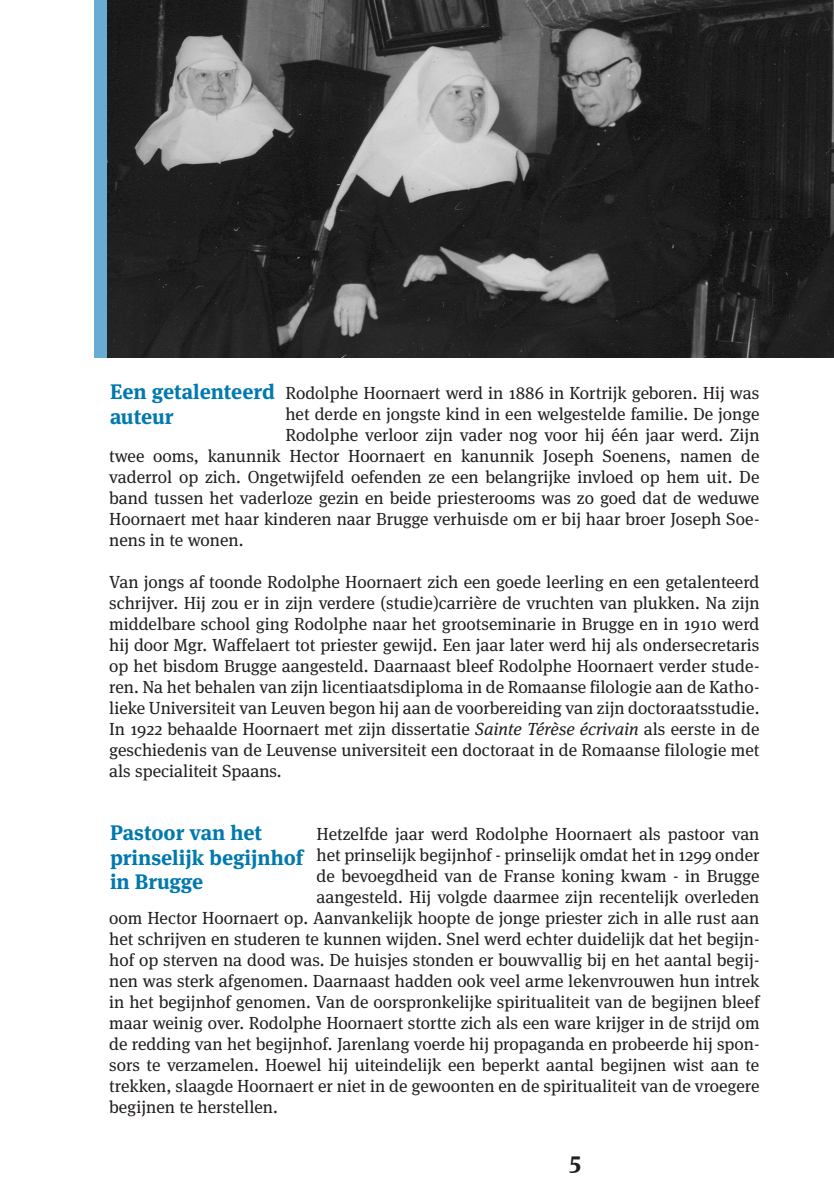
<style>
.page{position:relative;width:834px;height:1191px;background:#fff}
.page>*{position:absolute;margin:0;border:0;box-sizing:border-box;transform-origin:0 0}
.t1{font:700 24.5px "Meta Serif";color:#231f20}
.tussentitel{font:700 21px/24.5px "Meta Serif";color:#0079af}
.broodtekst{font:17.5px/21px "Meta Serif";color:#231f20;text-align:justify}
.s1{font-style:italic}
</style>
<div class="page">
<div style="left:94px;top:0;width:31px;height:357px;background:#68acd1"></div>
<img style="left:108px;top:0;width:725px;height:357px">
<p class="tussentitel" style="left:110px;top:379px;width:166px">Een getalenteerd auteur</p>
<p class="broodtekst" style="left:285px;top:382px;width:475px">Rodolphe Hoornaert werd in 1886 in Kortrijk geboren. Hij was</p>
<p class="broodtekst" style="left:285px;top:403px;width:475px">het derde en jongste kind in een welgestelde familie. De jonge</p>
<p class="broodtekst" style="left:285px;top:424px;width:475px">Rodolphe verloor zijn vader nog voor hij één jaar werd. Zijn</p>
<p class="broodtekst" style="left:109px;top:445px;width:651px">twee ooms, kanunnik Hector Hoornaert en kanunnik Joseph Soenens, namen de</p>
<p class="broodtekst" style="left:109px;top:466px;width:651px">vaderrol op zich. Ongetwijfeld oefenden ze een belangrijke invloed op hem uit. De</p>
<p class="broodtekst" style="left:109px;top:487px;width:651px">band tussen het vaderloze gezin en beide priesterooms was zo goed dat de weduwe</p>
<p class="broodtekst" style="left:109px;top:508px;width:651px">Hoornaert met haar kinderen naar Brugge verhuisde om er bij haar broer Joseph Soe-</p>
<p class="broodtekst" style="left:109px;top:529px;width:136px">nens in te wonen.</p>
<p class="broodtekst" style="left:109px;top:571px;width:651px">Van jongs af toonde Rodolphe Hoornaert zich een goede leerling en een getalenteerd schrijver. Hij zou er in zijn verdere (studie)carrière de vruchten van plukken. Na zijn middelbare school ging Rodolphe naar het grootseminarie in Brugge en in 1910 werd hij door Mgr. Waffelaert tot priester gewijd. Een jaar later werd hij als ondersecretaris op het bisdom Brugge aangesteld. Daarnaast bleef Rodolphe Hoornaert verder stude&shy;ren. Na het behalen van zijn licentiaatsdiploma in de Romaanse filologie aan de Katho&shy;lieke Universiteit van Leuven begon hij aan de voorbereiding van zijn doctoraatsstudie.<br>In 1922 behaalde Hoornaert met zijn dissertatie <span class="s1">Sainte Térèse écrivain</span> als eerste in de geschiedenis van de Leuvense universiteit een doctoraat in de Romaanse filologie met als specialiteit Spaans.</p>
<p class="tussentitel" style="left:110px;top:820px;width:195px">Pastoor van het prinselijk begijnhof in Brugge</p>
<p class="broodtekst" style="left:316px;top:823px;width:444px">Hetzelfde jaar werd Rodolphe Hoornaert als pastoor van</p>
<p class="broodtekst" style="left:316px;top:844px;width:444px">het prinselijk begijnhof - prinselijk omdat het in 1299 onder</p>
<p class="broodtekst" style="left:316px;top:865px;width:444px">de bevoegdheid van de Franse koning kwam - in Brugge</p>
<p class="broodtekst" style="left:316px;top:886px;width:444px">aangesteld. Hij volgde daarmee zijn recentelijk overleden</p>
<p class="broodtekst" style="left:109px;top:907px;width:651px">oom Hector Hoornaert op. Aanvankelijk hoopte de jonge priester zich in alle rust aan</p>
<p class="broodtekst" style="left:109px;top:928px;width:651px">het schrijven en studeren te kunnen wijden. Snel werd echter duidelijk dat het begijn-</p>
<p class="broodtekst" style="left:109px;top:949px;width:651px">hof op sterven na dood was. De huisjes stonden er bouwvallig bij en het aantal begij-</p>
<p class="broodtekst" style="left:109px;top:970px;width:651px">nen was sterk afgenomen. Daarnaast hadden ook veel arme lekenvrouwen hun intrek</p>
<p class="broodtekst" style="left:109px;top:991px;width:651px">in het begijnhof genomen. Van de oorspronkelijke spiritualiteit van de begijnen bleef</p>
<p class="broodtekst" style="left:109px;top:1012px;width:651px">maar weinig over. Rodolphe Hoornaert stortte zich als een ware krijger in de strijd om</p>
<p class="broodtekst" style="left:109px;top:1033px;width:651px">de redding van het begijnhof. Jarenlang voerde hij propaganda en probeerde hij spon-</p>
<p class="broodtekst" style="left:109px;top:1054px;width:651px">sors te verzamelen. Hoewel hij uiteindelijk een beperkt aantal begijnen wist aan te</p>
<p class="broodtekst" style="left:109px;top:1075px;width:651px">trekken, slaagde Hoornaert er niet in de gewoonten en de spiritualiteit van de vroegere</p>
<p class="broodtekst" style="left:109px;top:1096px;width:170px">begijnen te herstellen.</p>
<h1 class="t1" style="left:569px;top:1145px;width:13px">5</h1>
</div>
